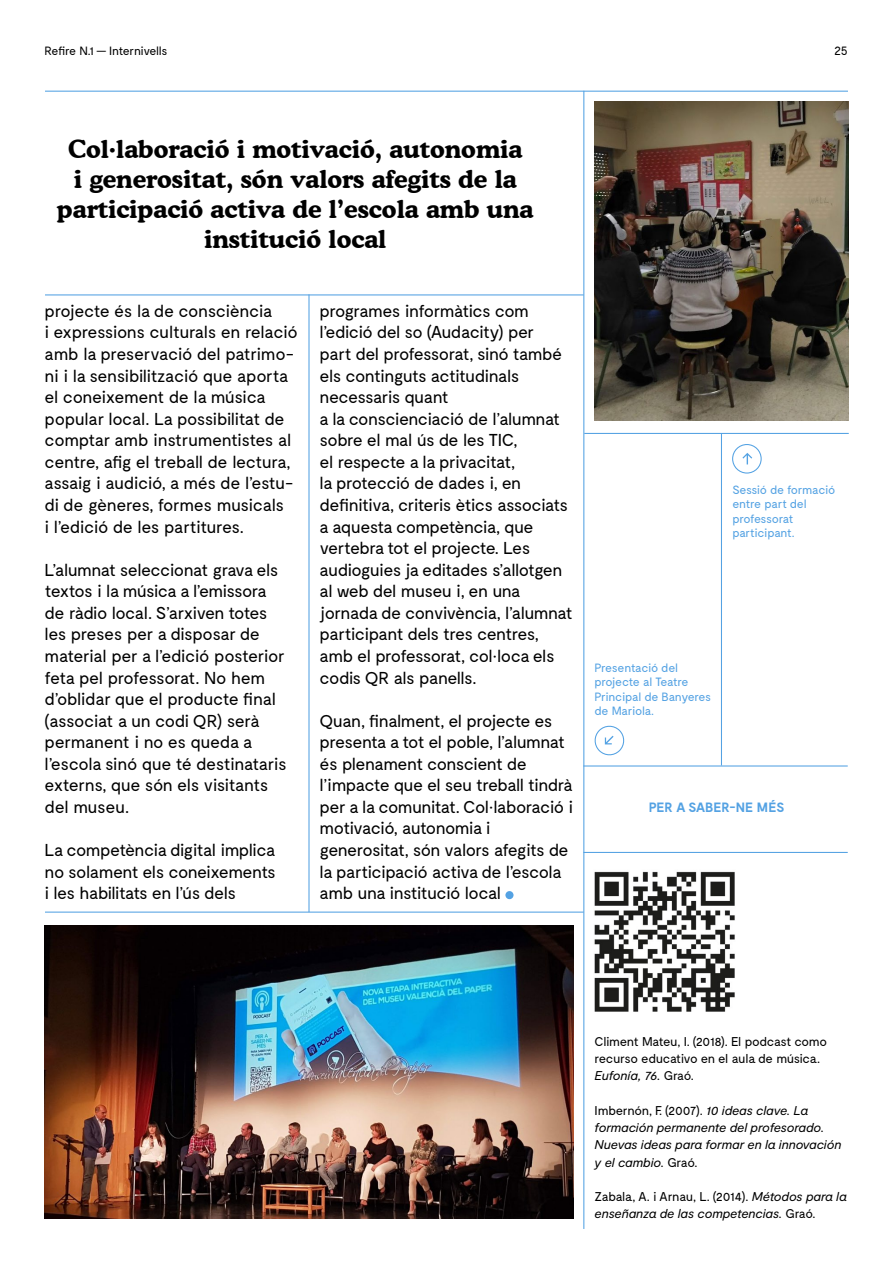
<style>
.page{position:relative;width:893px;height:1263px;background:#fff}
.page>*{position:absolute;margin:0;border:0;box-sizing:border-box;transform-origin:0 0}
.t1{font:700 24.75px/30px "Cooper BT";color:#000;text-align:center}
.t2{font:17.25px/21.6px "Moderat";letter-spacing:-.035em;color:#000}
.t3{font:700 13.5px "Moderat";letter-spacing:-.015em;color:#54a2e3}
.t4{font:italic 12.75px/17.2px "Moderat";letter-spacing:-.01em;color:#000}
.t5{font:12.75px/17.2px "Moderat";letter-spacing:-.03em;color:#000}
.t6{font:12px/14.4px "Moderat";letter-spacing:-.025em;color:#54a2e3}
.t7{font:12px "Moderat";letter-spacing:-.03em;color:#000}
.s1{font-style:italic}
.s2{font-style:normal}
</style>
<div class="page">
<hr style="left:45px;top:91px;width:803px;height:1px;background:#54a2e3">
<hr style="left:45px;top:294px;width:539px;height:1px;background:#54a2e3">
<hr style="left:45px;top:911px;width:539px;height:2px;background:#54a2e3">
<hr style="left:584px;top:433px;width:265px;height:1px;background:#54a2e3">
<hr style="left:583px;top:91px;width:1px;height:1138px;background:#54a2e3">
<hr style="left:308px;top:294px;width:2px;height:618px;background:#54a2e3">
<hr style="left:583px;top:852px;width:265px;height:1px;background:#54a2e3">
<hr style="left:583px;top:765px;width:265px;height:1px;background:#54a2e3">
<img style="left:594px;top:871px;width:141px;height:141px">
<div style="left:505px;top:891px;width:8px;height:8px;background:#54a2e3;border-radius:50%"></div>
<img style="left:595px;top:101px;width:253px;height:319px">
<img style="left:45px;top:925px;width:528px;height:293px">
<hr style="left:721px;top:433px;width:1px;height:332px;background:#54a2e3">
<svg style="left:594px;top:725px;width:31px;height:31px"></svg>
<svg style="left:742px;top:453px;width:10px;height:11px"></svg>
<div style="left:732px;top:444px;width:30px;height:30px;border:1px solid #54a2e3;border-radius:50%"></div>
<p class="t7" style="left:45px;top:44px;width:125px">Refire N.1 — Internivells</p>
<p class="t7" style="left:834px;top:44px;width:15px">25</p>
<h1 class="t1" style="left:57px;top:134px;width:478px">Col·laboració i motivació, autonomia<br>i generositat, són valors afegits de la participació activa de l’escola amb una institució local</h1>
<p class="t2" style="left:45px;top:301px;width:255px">projecte és la de consciència<br>i expressions culturals en relació amb la preservació del patrimo&shy;ni i la sensibilització que aporta el coneixement de la música popular local. La possibilitat de comptar amb instrumentistes al centre, afig el treball de lectura, assaig i audició, a més de l’estu&shy;di de gèneres, formes musicals<br>i l’edició de les partitures.</p>
<p class="t2" style="left:45px;top:559px;width:244px">L’alumnat seleccionat grava els textos i la música a l’emissora de ràdio local. S’arxiven totes les preses per a disposar de material per a l’edició posterior feta pel professorat. No hem d’oblidar que el producte final (associat a un codi QR) serà permanent i no es queda a l’escola sinó que té destinataris externs, que són els visitants del museu.</p>
<p class="t2" style="left:45px;top:840px;width:233px;text-align:justify">La competència digital implica no solament els coneixements i les habilitats en l’ús dels</p>
<p class="t2" style="left:320px;top:301px;width:255px">programes informàtics com l’edició del so (Audacity) per<br>part del professorat, sinó també els continguts actitudinals necessaris quant<br>a la conscienciació de l’alumnat sobre el mal ús de les TIC,<br>el respecte a la privacitat,<br>la protecció de dades i, en definitiva, criteris ètics associats a aquesta competència, que vertebra tot el projecte. Les audioguies ja editades s’allotgen al web del museu i, en una jornada de convivència, l’alumnat participant dels tres centres, amb el professorat, col·loca els codis QR als panells.</p>
<p class="t2" style="left:320px;top:710px;width:255px">Quan, finalment, el projecte es presenta a tot el poble, l’alumnat és plenament conscient de l’impacte que el seu treball tindrà per a la comunitat. Col·laboració i motivació, autonomia i generositat, són valors afegits de la participació activa de l’escola amb una institució local</p>
<p class="t6" style="left:732px;top:483px;width:104px">Sessió de formació entre part del professorat participant.</p>
<p class="t6" style="left:594px;top:661px;width:118px">Presentació del projecte al Teatre<br>Principal de Banyeres de Mariola.</p>
<p class="t3" style="left:649px;top:799px;width:137px">PER A SABER-NE MÉS</p>
<p class="t5" style="left:595px;top:1033px;width:234px">Climent Mateu, I. (2018). El podcast como recurso educativo en el aula de música.<br><span class="s1">Eufonía, 76.</span> Graó.</p>
<p class="t4" style="left:595px;top:1102px;width:248px"><span class="s2">Imbernón, F. (2007).</span> 10 ideas clave. La formación permanente del profesorado.<br>Nuevas ideas para formar en la innovación y el cambio. <span class="s2">Graó.</span></p>
<p class="t4" style="left:595px;top:1188px;width:254px"><span class="s2">Zabala, A. i Arnau, L. (2014).</span> Métodos para la enseñanza de las competencias. <span class="s2">Graó.</span></p>
</div>
